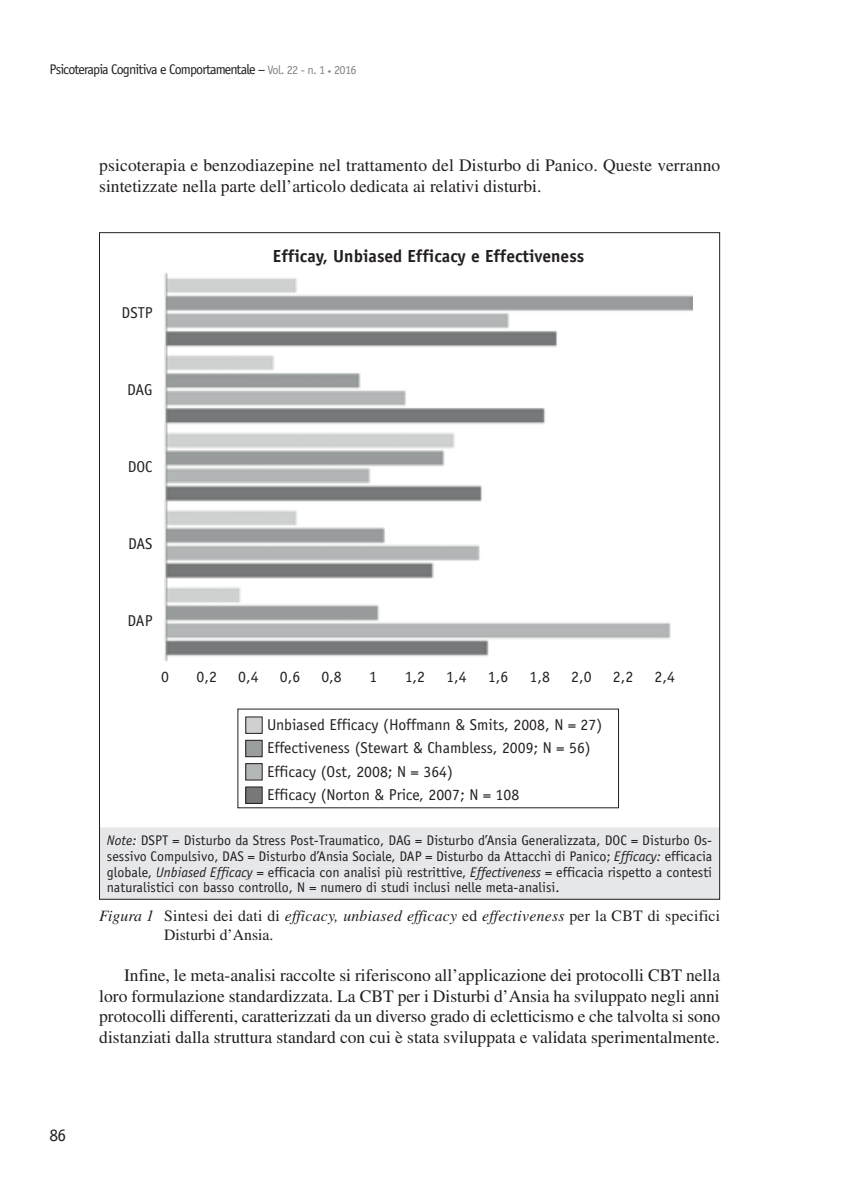
<style>
.page{position:relative;width:844px;height:1191px;background:#fff}
.page>*{position:absolute;margin:0;border:0;box-sizing:border-box;transform-origin:0 0}
.t1{font:17.5px/20.8px "Times LT Std";color:#231f20}
.t2{font:700 17.5px "Officina Sans Std";color:#231f20}
.t3{font:17.5px "Officina Sans Std";color:#231f20}
.t4{font:15.75px/23.3px "Officina Sans Std";color:#231f20}
.t5{font:15.75px/19.2px "Times LT Std";color:#231f20}
.t6{font:14px/15.8px "Officina Sans Std";letter-spacing:-.02em;color:#231f20;text-align:justify}
.t7{font:14px "Officina Sans Std";letter-spacing:-.06em;color:#231f20}
.s1{font-style:italic}
.s2{font-size:12.25px;color:#808285}
.s3{font-size:7px;color:#808285}
</style>
<div class="page">
<img style="left:164px;top:273px;width:528px;height:388px">
<div style="left:246px;top:717px;width:16px;height:16px;background:#cfd1d1"></div>
<div style="left:246px;top:740px;width:16px;height:16px;background:#9a9e9e"></div>
<div style="left:245px;top:740px;width:17px;height:17px;border:1px solid #231f20"></div>
<div style="left:246px;top:763px;width:16px;height:17px;background:#b3b7b7"></div>
<div style="left:245px;top:763px;width:17px;height:17px;border:1px solid #231f20"></div>
<div style="left:246px;top:787px;width:16px;height:16px;background:#767879"></div>
<div style="left:245px;top:786px;width:17px;height:17px;border:1px solid #231f20"></div>
<div style="left:101px;top:827px;width:616px;height:70px;background:#e6e7e9"></div>
<div style="left:107px;top:835px;width:29px;height:10px;background:#e6e7e9"></div>
<div style="left:136px;top:835px;width:575px;height:11px;background:#e6e7e9"></div>
<div style="left:107px;top:850px;width:503px;height:13px;background:#e6e7e9"></div>
<div style="left:614px;top:850px;width:46px;height:13px;background:#e6e7e9"></div>
<div style="left:660px;top:850px;width:52px;height:11px;background:#e6e7e9"></div>
<div style="left:108px;top:866px;width:44px;height:13px;background:#e6e7e9"></div>
<div style="left:157px;top:866px;width:96px;height:13px;background:#e6e7e9"></div>
<div style="left:253px;top:866px;width:213px;height:13px;background:#e6e7e9"></div>
<div style="left:470px;top:866px;width:70px;height:13px;background:#e6e7e9"></div>
<div style="left:541px;top:866px;width:171px;height:13px;background:#e6e7e9"></div>
<div style="left:108px;top:882px;width:450px;height:12px;background:#e6e7e9"></div>
<p class="t7" style="left:50px;top:61px;width:308px">Psicoterapia Cognitiva e Comportamentale <span class="s1">–</span> <span class="s2">Vol. 22 - n. 1</span> <span class="s3">•</span> <span class="s2">2016</span></p>
<p class="t1" style="left:99px;top:154px;width:622px">psicoterapia e benzodiazepine nel trattamento del Disturbo di Panico. Queste verranno sintetizzate nella parte dell’articolo dedicata ai relativi disturbi.</p>
<p class="t4" style="left:122px;top:301px;width:32px">DSTP</p>
<p class="t4" style="left:127px;top:378px;width:27px">DAG</p>
<p class="t4" style="left:128px;top:455px;width:26px">DOC</p>
<p class="t4" style="left:128px;top:532px;width:26px">DAS</p>
<p class="t4" style="left:127px;top:609px;width:27px">DAP</p>
<p class="t2" style="left:273px;top:245px;width:313px">Efficay, Unbiased Efficacy e Effectiveness</p>
<p class="t4" style="left:161px;top:665px;width:9px">0</p>
<p class="t4" style="left:196px;top:665px;width:22px">0,2</p>
<p class="t4" style="left:238px;top:665px;width:22px">0,4</p>
<p class="t4" style="left:280px;top:665px;width:22px">0,6</p>
<p class="t4" style="left:321px;top:665px;width:22px">0,8</p>
<p class="t4" style="left:369px;top:665px;width:9px">1</p>
<p class="t4" style="left:404px;top:665px;width:22px">1,2</p>
<p class="t4" style="left:446px;top:665px;width:22px">1,4</p>
<p class="t4" style="left:488px;top:665px;width:22px">1,6</p>
<p class="t4" style="left:529px;top:665px;width:22px">1,8</p>
<p class="t4" style="left:571px;top:665px;width:22px">2,0</p>
<p class="t4" style="left:612px;top:665px;width:22px">2,2</p>
<p class="t4" style="left:654px;top:665px;width:22px">2,4</p>
<p class="t4" style="left:267px;top:713px;width:336px">Unbiased Efficacy (Hoffmann &amp; Smits, 2008, N = 27)<br>Effectiveness (Stewart &amp; Chambless, 2009; N = 56)<br>Efficacy (Ost, 2008; N = 364)<br>Efficacy (Norton &amp; Price, 2007; N = 108</p>
<p class="t6" style="left:107px;top:832px;width:606px"><span class="s1">Note:</span> DSPT = Disturbo da Stress Post-Traumatico, DAG = Disturbo d’Ansia Generalizzata, DOC = Disturbo Os&shy;sessivo Compulsivo, DAS = Disturbo d’Ansia Sociale, DAP = Disturbo da Attacchi di Panico; <span class="s1">Efficacy:</span> efficacia globale, <span class="s1">Unbiased Efficacy</span> = efficacia con analisi più restrittive, <span class="s1">Effectiveness</span> = efficacia rispetto a contesti naturalistici con basso controllo, N = numero di studi inclusi nelle meta-analisi.</p>
<p class="t3" style="left:50px;top:1125px;width:18px">86</p>
<p class="t5" style="left:164px;top:906px;width:557px;text-indent:-65px"><span class="s1">Figura 1</span> Sintesi dei dati di <span class="s1">efficacy, unbiased efficacy</span> ed <span class="s1">effectiveness</span> per la CBT di specifici<br>Disturbi d’Ansia.</p>
<p class="t1" style="left:99px;top:964px;width:622px;text-align:justify;text-indent:25px">Infine, le meta-analisi raccolte si riferiscono all’applicazione dei protocolli CBT nella loro formulazione standardizzata. La CBT per i Disturbi d’Ansia ha sviluppato negli anni protocolli differenti, caratterizzati da un diverso grado di ecletticismo e che talvolta si sono distanziati dalla struttura standard con cui è stata sviluppata e validata sperimentalmente.</p>
</div>
